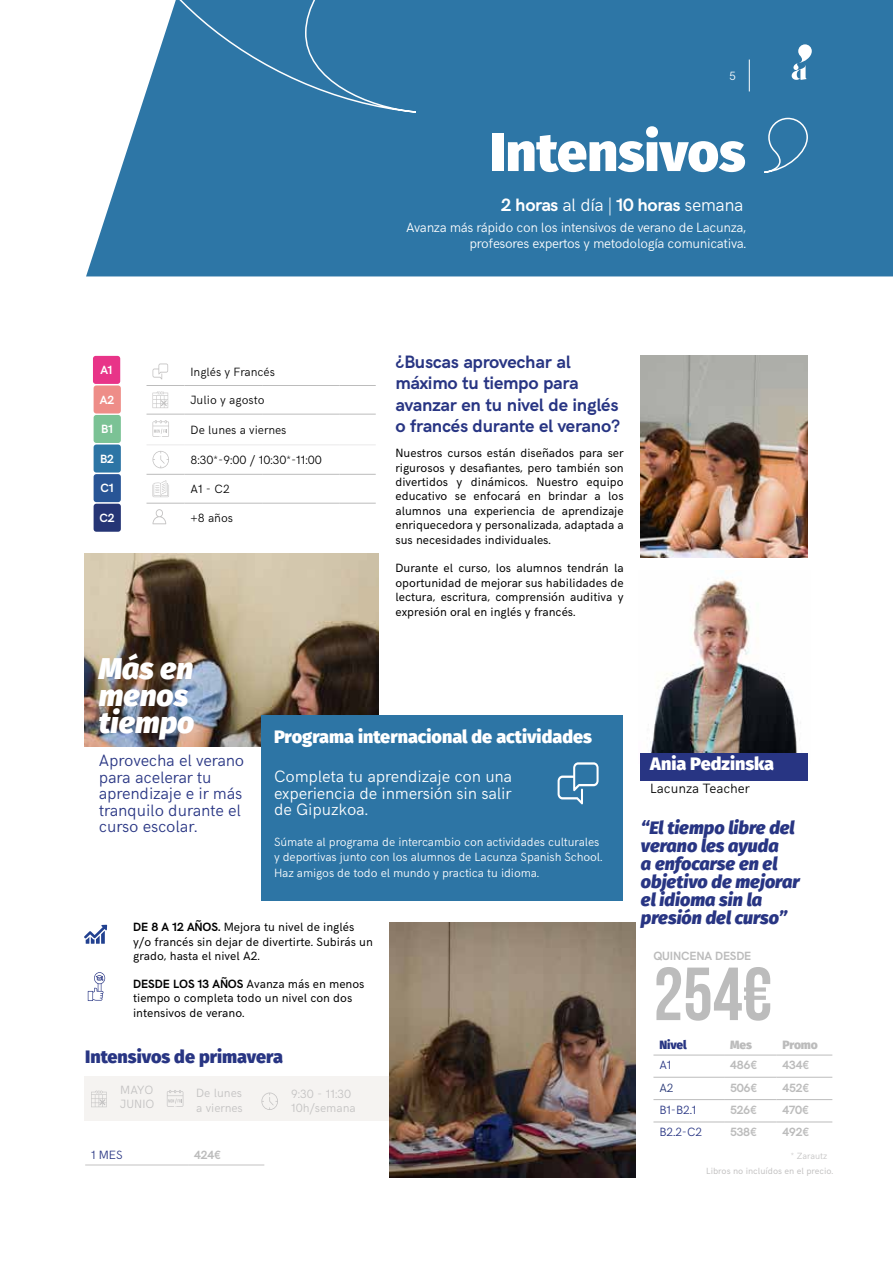
<style>
.page{position:relative;width:893px;height:1263px;background:#fff}
.page>*{position:absolute;margin:0;border:0;box-sizing:border-box;transform-origin:0 0}
.t1{font:700 75px "Bebas Neue";color:#bcbcbc}
.t2{font:800 54px "Fira Sans";color:#fff}
.t3{font:italic 800 30px/27px "Fira Sans";color:#fff}
.t4{font:italic 800 18px/18px "Fira Sans";color:#283583}
.t5{font:700 18px/21px "HK Grotesk";letter-spacing:-.01em;color:#283583}
.t6{font:800 18px "Fira Sans";color:#fff}
.t7{font:700 18px "HK Grotesk";letter-spacing:-.025em;color:#fff}
.t8{font:800 18px "Fira Sans";color:#283583}
.t9{font:300 16.5px/16.5px "HK Grotesk";letter-spacing:-.01em;color:#283583}
.t10{font:300 16.5px/16.5px "HK Grotesk";letter-spacing:-.01em;color:#fff;text-align:justify}
.t11{font:300 13.5px/16.5px "HK Grotesk";letter-spacing:-.025em;color:#fff;text-align:right}
.t12{font:300 13.5px "HK Grotesk";color:#000}
.t13{font:12px/14.4px "HK Grotesk";color:#000;text-align:justify}
.t14{font:300 12px/14.4px "HK Grotesk";letter-spacing:-.01em;color:#fff}
.t15{font:300 12px "HK Grotesk";color:#000}
.t16{font:700 12px "HK Grotesk";letter-spacing:-.01em;color:#bcbcbc}
.t17{font:300 12px/14.4px "HK Grotesk";color:#c3c2c2}
.t18{font:300 12px "HK Grotesk";letter-spacing:-.01em;color:#283583}
.t19{font:700 12px "HK Grotesk";color:#fff}
.t20{font:800 12px "Fira Sans";letter-spacing:-.01em;color:#bcbcbc}
.t21{font:800 12px "Fira Sans";letter-spacing:-.01em;color:#283583}
.t22{font:300 12px "HK Grotesk";color:#253575}
.t23{font:9px "HK Grotesk";color:#c3c2c2}
.t24{font:300 9px "HK Grotesk";color:#c3c2c2}
.s1{font-weight:300}
.s2{font-weight:700}
</style>
<div class="page">
<img style="left:640px;top:580px;width:157px;height:183px">
<hr style="left:147px;top:385px;width:38px;height:1px;background:#bcbcbc">
<hr style="left:185px;top:385px;width:77px;height:1px;background:#bcbcbc">
<hr style="left:262px;top:385px;width:78px;height:1px;background:#bcbcbc">
<hr style="left:340px;top:385px;width:36px;height:1px;background:#bcbcbc">
<hr style="left:147px;top:414px;width:38px;height:1px;background:#bcbcbc">
<hr style="left:185px;top:414px;width:77px;height:1px;background:#bcbcbc">
<hr style="left:262px;top:414px;width:78px;height:1px;background:#bcbcbc">
<hr style="left:340px;top:414px;width:36px;height:1px;background:#bcbcbc">
<hr style="left:147px;top:474px;width:38px;height:1px;background:#bcbcbc">
<hr style="left:185px;top:474px;width:77px;height:1px;background:#bcbcbc">
<hr style="left:262px;top:474px;width:78px;height:1px;background:#bcbcbc">
<hr style="left:340px;top:474px;width:36px;height:1px;background:#bcbcbc">
<hr style="left:147px;top:503px;width:38px;height:1px;background:#bcbcbc">
<hr style="left:185px;top:503px;width:77px;height:1px;background:#bcbcbc">
<hr style="left:262px;top:503px;width:78px;height:1px;background:#bcbcbc">
<hr style="left:340px;top:503px;width:36px;height:1px;background:#bcbcbc">
<hr style="left:147px;top:445px;width:38px;height:1px;background:#eae9ea">
<hr style="left:185px;top:445px;width:77px;height:1px;background:#eae9ea">
<hr style="left:262px;top:445px;width:78px;height:1px;background:#eae9ea">
<hr style="left:340px;top:445px;width:36px;height:1px;background:#eae9ea">
<svg style="left:153px;top:363px;width:15px;height:16px"></svg>
<svg style="left:153px;top:391px;width:15px;height:17px"></svg>
<svg style="left:153px;top:420px;width:16px;height:17px"></svg>
<svg style="left:153px;top:451px;width:16px;height:17px"></svg>
<svg style="left:153px;top:480px;width:16px;height:17px"></svg>
<svg style="left:153px;top:509px;width:13px;height:15px"></svg>
<div style="left:86px;top:0;width:807px;height:276px;background:#2d76a6"></div>
<svg style="left:112px;top:0;width:306px;height:114px"></svg>
<div style="left:84px;top:1076px;width:311px;height:45px;background:#f5f3f1"></div>
<img style="left:84px;top:554px;width:294px;height:192px">
<div style="left:641px;top:753px;width:167px;height:28px;background:#283583"></div>
<img style="left:641px;top:356px;width:167px;height:201px">
<img style="left:389px;top:923px;width:246px;height:255px">
<svg style="left:84px;top:925px;width:23px;height:19px"></svg>
<svg style="left:91px;top:1090px;width:16px;height:17px"></svg>
<svg style="left:167px;top:1090px;width:16px;height:17px"></svg>
<svg style="left:261px;top:1092px;width:17px;height:18px"></svg>
<hr style="left:653px;top:1055px;width:71px;height:1px;background:#bcbcbc">
<hr style="left:724px;top:1055px;width:52px;height:1px;background:#bcbcbc">
<hr style="left:776px;top:1055px;width:56px;height:1px;background:#bcbcbc">
<hr style="left:653px;top:1077px;width:71px;height:1px;background:#bcbcbc">
<hr style="left:724px;top:1077px;width:52px;height:1px;background:#bcbcbc">
<hr style="left:776px;top:1077px;width:56px;height:1px;background:#bcbcbc">
<hr style="left:653px;top:1099px;width:71px;height:1px;background:#bcbcbc">
<hr style="left:724px;top:1099px;width:52px;height:1px;background:#bcbcbc">
<hr style="left:776px;top:1099px;width:56px;height:1px;background:#bcbcbc">
<hr style="left:653px;top:1122px;width:71px;height:1px;background:#bcbcbc">
<hr style="left:724px;top:1122px;width:52px;height:1px;background:#bcbcbc">
<hr style="left:776px;top:1122px;width:56px;height:1px;background:#bcbcbc">
<hr style="left:85px;top:1165px;width:103px;height:1px;background:#c3c2c2">
<hr style="left:188px;top:1165px;width:76px;height:1px;background:#c3c2c2">
<div style="left:261px;top:715px;width:362px;height:186px;background:#2d75a5"></div>
<svg style="left:558px;top:762px;width:41px;height:42px"></svg>
<svg style="left:88px;top:972px;width:17px;height:29px"></svg>
<svg style="left:763px;top:117px;width:46px;height:57px;background:#4082ae"></svg>
<div style="left:93px;top:356px;width:27px;height:28px;background:#e83488;border-radius:3px"></div>
<div style="left:94px;top:385px;width:27px;height:28px;background:#ee8d88;border-radius:3px"></div>
<div style="left:94px;top:415px;width:27px;height:28px;background:#7bc295;border-radius:3px"></div>
<div style="left:94px;top:444px;width:27px;height:29px;background:#2d75a5;border-radius:3px"></div>
<div style="left:94px;top:474px;width:27px;height:28px;background:#285596;border-radius:3px"></div>
<div style="left:94px;top:504px;width:27px;height:28px;background:#253575;border-radius:3px"></div>
<hr style="left:749px;top:60px;width:1px;height:31px;background:#fff">
<svg style="left:791px;top:44px;width:21px;height:36px"></svg>
<p class="t14" style="left:729px;top:68px;width:8px">5</p>
<p class="t19" style="left:100px;top:360px;width:14px">A1</p>
<p class="t19" style="left:100px;top:390px;width:16px">A2</p>
<p class="t19" style="left:101px;top:419px;width:13px">B1</p>
<p class="t19" style="left:100px;top:449px;width:15px">B2</p>
<p class="t19" style="left:101px;top:479px;width:15px">C1</p>
<p class="t19" style="left:100px;top:508px;width:17px">C2</p>
<p class="t15" style="left:191px;top:362px;width:86px">Inglés y Francés</p>
<p class="t15" style="left:191px;top:391px;width:76px">Julio y agosto</p>
<p class="t15" style="left:191px;top:420px;width:97px">De lunes a viernes</p>
<p class="t15" style="left:191px;top:451px;width:133px">8:30*-9:00 / 10:30*-11:00</p>
<p class="t15" style="left:191px;top:480px;width:41px">A1 - C2</p>
<p class="t15" style="left:191px;top:509px;width:44px">+8 años</p>
<h2 class="t2" style="left:490px;top:104px;width:257px">Intensivos</h2>
<h3 class="t7" style="left:501px;top:191px;width:244px">2 horas <span class="s1">al día |</span> 10 horas <span class="s1">semana</span></h3>
<p class="t11" style="left:406px;top:218px;width:342px">Avanza más rápido con los intensivos de verano de Lacunza, profesores expertos y metodología comunicativa.</p>
<h3 class="t5" style="left:395px;top:350px;width:226px">¿Buscas aprovechar al máximo tu tiempo para avanzar en tu nivel de inglés o francés durante el verano?</h3>
<p class="t13" style="left:395px;top:445px;width:230px">Nuestros cursos están diseñados para ser rigurosos y desafiantes, pero también son divertidos y dinámicos. Nuestro equipo educativo se enfocará en brindar a los alumnos una experiencia de aprendizaje enriquecedora y personalizada, adaptada a sus necesidades individuales.</p>
<p class="t13" style="left:395px;top:560px;width:230px">Durante el curso, los alumnos tendrán la oportunidad de mejorar sus habilidades de lectura, escritura, comprensión auditiva y expresión oral en inglés y francés.</p>
<h3 class="t3" style="left:99px;top:652px;width:97px">Más en menos tiempo</h3>
<h3 class="t9" style="left:99px;top:751px;width:147px">Aprovecha el verano para acelerar tu aprendizaje e ir más tranquilo durante el curso escolar.</h3>
<h3 class="t6" style="left:274px;top:721px;width:319px">Programa internacional de actividades</h3>
<h3 class="t10" style="left:274px;top:767px;width:240px">Completa tu aprendizaje con una experiencia de inmersión sin salir de Gipuzkoa.</h3>
<p class="t14" style="left:274px;top:834px;width:330px">Súmate al programa de intercambio con actividades culturales y deportivas junto con los alumnos de Lacunza Spanish School.</p>
<p class="t14" style="left:274px;top:865px;width:267px">Haz amigos de todo el mundo y practica tu idioma.</p>
<p class="t13" style="left:133px;top:919px;width:241px;text-align:left"><span class="s2">DE 8 A 12 AÑOS.</span> Mejora tu nivel de inglés y/o francés sin dejar de divertirte. Subirás un grado, hasta el nivel A2.</p>
<p class="t13" style="left:133px;top:975px;width:233px;text-align:left"><span class="s2">DESDE LOS 13 AÑOS</span> Avanza más en menos tiempo o completa todo un nivel con dos intensivos de verano.</p>
<h3 class="t8" style="left:85px;top:1041px;width:199px">Intensivos de primavera</h3>
<p class="t17" style="left:120px;top:1081px;width:36px">MAYO<br>JUNIO</p>
<p class="t17" style="left:196px;top:1085px;width:48px">De lunes a viernes</p>
<p class="t17" style="left:291px;top:1085px;width:66px">9:30 - 11:30<br>10h/semana</p>
<p class="t18" style="left:91px;top:1146px;width:33px">1 MES</p>
<p class="t16" style="left:194px;top:1145px;width:28px">424€</p>
<h3 class="t6" style="left:650px;top:748px;width:125px">Ania Pedzinska</h3>
<p class="t12" style="left:650px;top:778px;width:101px">Lacunza Teacher</p>
<h3 class="t4" style="left:641px;top:816px;width:160px">“El tiempo libre del verano les ayuda<br>a enfocarse en el objetivo de mejorar el idioma sin la presión del curso”</h3>
<p class="t16" style="left:653px;top:946px;width:99px">QUINCENA DESDE</p>
<h1 class="t1" style="left:653px;top:953px;width:120px">254€</h1>
<p class="t21" style="left:659px;top:1034px;width:29px">Nivel</p>
<p class="t20" style="left:730px;top:1034px;width:23px">Mes</p>
<p class="t20" style="left:782px;top:1034px;width:37px">Promo</p>
<p class="t18" style="left:659px;top:1056px;width:14px">A1</p>
<p class="t16" style="left:730px;top:1056px;width:29px">486€</p>
<p class="t16" style="left:782px;top:1056px;width:28px">434€</p>
<p class="t22" style="left:659px;top:1078px;width:16px">A2</p>
<p class="t16" style="left:730px;top:1078px;width:29px">506€</p>
<p class="t16" style="left:782px;top:1078px;width:28px">452€</p>
<p class="t18" style="left:659px;top:1101px;width:39px">B1-B2.1</p>
<p class="t16" style="left:730px;top:1100px;width:28px">526€</p>
<p class="t16" style="left:782px;top:1100px;width:28px">470€</p>
<p class="t18" style="left:659px;top:1123px;width:44px">B2.2-C2</p>
<p class="t16" style="left:730px;top:1123px;width:29px">538€</p>
<p class="t16" style="left:782px;top:1123px;width:28px">492€</p>
<p class="t24" style="left:791px;top:1148px;width:38px">* Zarautz</p>
<p class="t23" style="left:706px;top:1164px;width:129px">Libros no incluídos en el precio.</p>
</div>
